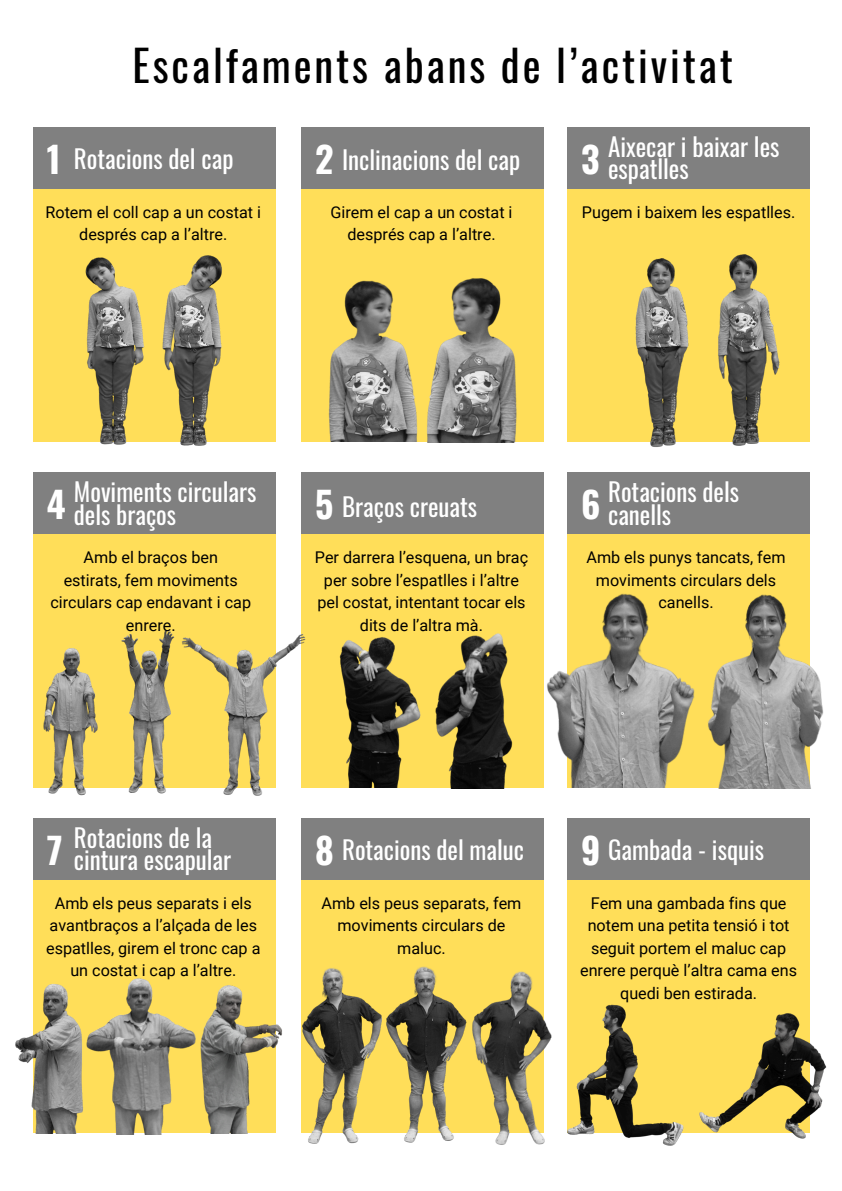
<style>
.page{position:relative;width:842px;height:1191px;background:#fff}
.page>*{position:absolute;margin:0;border:0;box-sizing:border-box;transform-origin:0 0}
.t1{font:42.6px "Oswald";letter-spacing:.07em;color:#000}
.t2{font:700 36px "Oswald";color:#fff}
.t3{font:25px/22.5px "Oswald";color:#fff}
.t4{font:16.2px/22.5px "Roboto";color:#000;text-align:center}
</style>
<div class="page">
<div style="left:33px;top:189px;width:243px;height:253px;background:#ffde59"></div>
<div style="left:33px;top:127px;width:243px;height:62px;background:#808080"></div>
<div style="left:301px;top:189px;width:243px;height:253px;background:#ffde59"></div>
<div style="left:301px;top:127px;width:243px;height:62px;background:#808080"></div>
<div style="left:567px;top:189px;width:243px;height:253px;background:#ffde59"></div>
<div style="left:567px;top:127px;width:243px;height:62px;background:#808080"></div>
<div style="left:33px;top:534px;width:243px;height:253px;background:#ffde59"></div>
<div style="left:33px;top:472px;width:243px;height:62px;background:#808080"></div>
<div style="left:301px;top:534px;width:243px;height:253px;background:#ffde59"></div>
<div style="left:301px;top:472px;width:243px;height:62px;background:#808080"></div>
<div style="left:567px;top:472px;width:243px;height:62px;background:#808080"></div>
<div style="left:33px;top:879px;width:243px;height:253px;background:#ffde59"></div>
<div style="left:33px;top:817px;width:243px;height:62px;background:#808080"></div>
<div style="left:301px;top:879px;width:243px;height:253px;background:#ffde59"></div>
<div style="left:301px;top:817px;width:243px;height:62px;background:#808080"></div>
<div style="left:567px;top:879px;width:243px;height:253px;background:#ffde59"></div>
<div style="left:567px;top:817px;width:243px;height:62px;background:#808080"></div>
<img style="left:85px;top:259px;width:42px;height:186px">
<img style="left:180px;top:441px;width:27px;height:5px">
<img style="left:94px;top:255px;width:274px;height:186px">
<img style="left:368px;top:278px;width:117px;height:164px">
<img style="left:485px;top:258px;width:204px;height:189px">
<img style="left:718px;top:254px;width:62px;height:192px">
<img style="left:33px;top:648px;width:80px;height:148px">
<img style="left:113px;top:631px;width:63px;height:163px">
<img style="left:176px;top:787px;width:144px;height:9px">
<img style="left:567px;top:534px;width:108px;height:253px">
<img style="left:675px;top:534px;width:149px;height:254px">
<img style="left:15px;top:983px;width:69px;height:150px">
<img style="left:84px;top:978px;width:92px;height:155px">
<img style="left:176px;top:1024px;width:9px;height:109px">
<img style="left:185px;top:968px;width:195px;height:176px">
<img style="left:380px;top:966px;width:81px;height:177px">
<img style="left:747px;top:1013px;width:80px;height:126px">
<img style="left:165px;top:585px;width:431px;height:202px">
<img style="left:472px;top:971px;width:275px;height:175px">
<p class="t1" style="left:132px;top:32px;width:602px">Escalfaments abans de l’activitat</p>
<p class="t3" style="left:608px;top:134px;width:173px">Aixecar i baixar les</p>
<p class="t2" style="left:581px;top:131px;width:20px">3</p>
<p class="t2" style="left:47px;top:131px;width:15px">1</p>
<p class="t2" style="left:315px;top:131px;width:20px">2</p>
<p class="t3" style="left:342px;top:148px;width:180px">Inclinacions del cap</p>
<p class="t3" style="left:74px;top:146px;width:161px">Rotacions del cap</p>
<p class="t4" style="left:45px;top:201px;width:217px">Rotem el coll cap a un costat i després cap a l’altre.</p>
<p class="t3" style="left:608px;top:156px;width:82px">espatlles</p>
<p class="t4" style="left:330px;top:201px;width:184px">Girem el cap a un costat i després cap a l’altre.</p>
<h2 class="t4" style="left:582px;top:201px;width:215px">Pugem i baixem les espatlles.</h2>
<p class="t3" style="left:74px;top:479px;width:184px">Moviments circulars dels braços</p>
<p class="t4" style="left:84px;top:546px;width:136px">Amb el braços ben</p>
<p class="t4" style="left:50px;top:569px;width:202px">estirats, fem moviments circulars cap endavant i cap enrere.</p>
<p class="t2" style="left:315px;top:476px;width:20px">5</p>
<h2 class="t3" style="left:608px;top:479px;width:133px">Rotacions dels canells</h2>
<p class="t4" style="left:586px;top:546px;width:201px">Amb els punys tancats, fem moviments circulars dels canells.</p>
<h2 class="t2" style="left:581px;top:476px;width:21px">6</h2>
<p class="t2" style="left:47px;top:476px;width:20px">4</p>
<p class="t3" style="left:342px;top:494px;width:137px">Braços creuats</p>
<h2 class="t4" style="left:315px;top:546px;width:215px">Per darrera l’esquena, un braç per sobre l’espatlles i l’altre pel costat, intentant tocar els dits de l’altra mà.</h2>
<p class="t3" style="left:74px;top:824px;width:159px">Rotacions de la cintura escapular</p>
<p class="t4" style="left:46px;top:891px;width:216px">Amb els peus separats i els avantbraços a l’alçada de les espatlles, girem el tronc cap a un costat i cap a l’altre.</p>
<p class="t2" style="left:315px;top:821px;width:20px">8</p>
<p class="t3" style="left:608px;top:837px;width:158px">Gambada - isquis</p>
<p class="t4" style="left:580px;top:891px;width:219px">Fem una gambada fins que notem una petita tensió i tot seguit portem el maluc cap enrere perquè l’altra cama ens quedi ben estirada.</p>
<p class="t2" style="left:581px;top:821px;width:21px">9</p>
<p class="t2" style="left:47px;top:821px;width:17px">7</p>
<p class="t3" style="left:342px;top:837px;width:184px">Rotacions del maluc</p>
<p class="t4" style="left:322px;top:891px;width:201px">Amb els peus separats, fem moviments circulars de maluc.</p>
</div>
